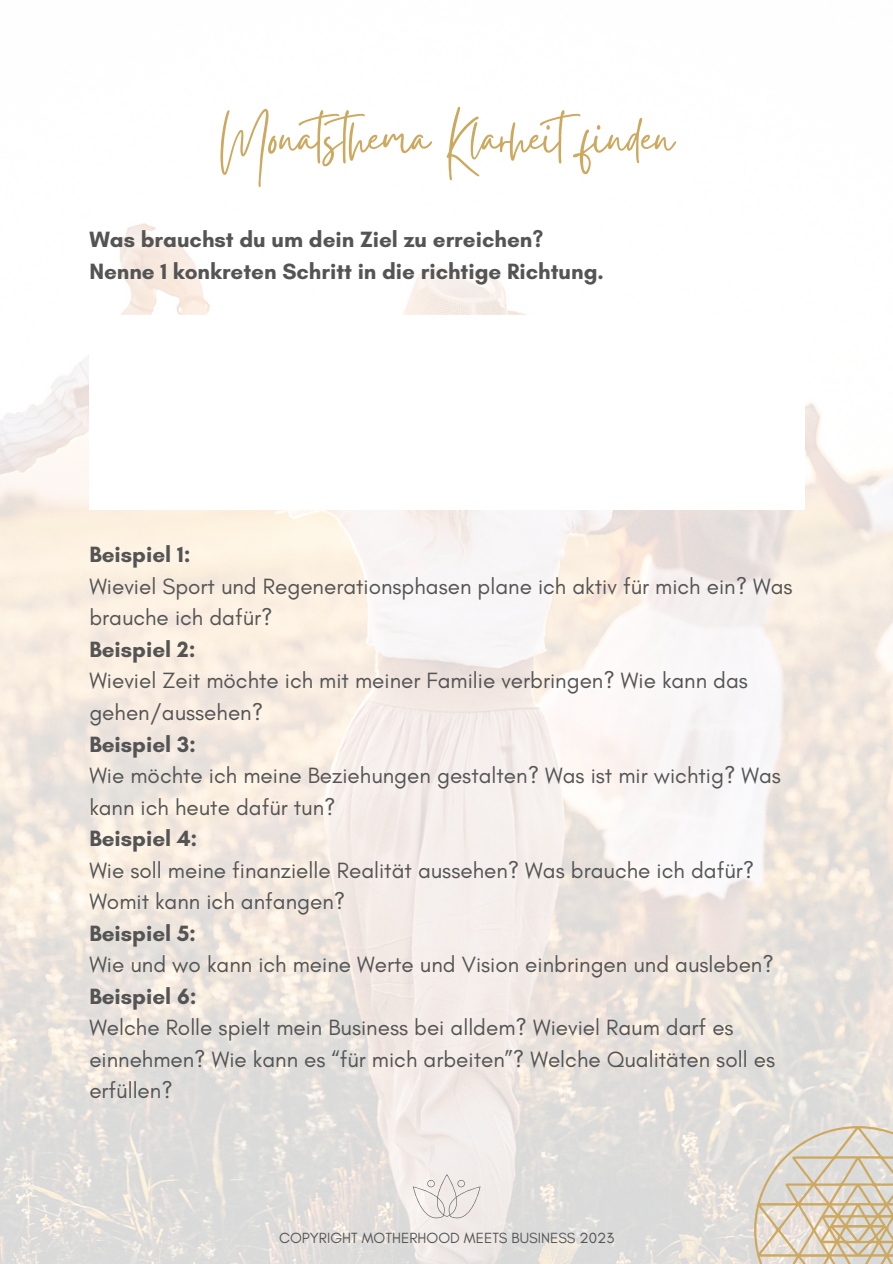
<style>
.page{position:relative;width:893px;height:1264px;background:#fff}
.page>*{position:absolute;margin:0;border:0;box-sizing:border-box;transform-origin:0 0}
.t1{font:63px "Gistesy";color:#cda85f}
.t2{font:22.5px/31.5px "Glacial Indifference";color:#545454}
.t3{font:700 22.5px/31.5px "Glacial Indifference";color:#545454}
.t4{font:15px "Glacial Indifference";color:#545454}
.s1{font-weight:700}
</style>
<div class="page">
<img style="left:0;top:223px;width:892px;height:1040px">
<svg style="left:413px;top:1174px;width:67px;height:43px;background:#e8e3e0"></svg>
<svg style="left:753px;top:1125px;width:139px;height:138px;background:#dcd1bf"></svg>
<svg style="left:89px;top:315px;width:715px;height:194px"></svg>
<h2 class="t1" style="left:220px;top:94px;width:455px">Monatsthema Klarheitfinden</h2>
<h3 class="t3" style="left:89px;top:224px;width:516px">Was brauchst du um dein Ziel zu erreichen?<br>Nenne 1 konkreten Schritt in die richtige Richtung.</h3>
<p class="t2" style="left:89px;top:539px;width:704px"><span class="s1">Beispiel 1:<br></span>Wieviel Sport und Regenerationsphasen plane ich aktiv für mich ein? Was brauche ich dafür?<br><span class="s1">Beispiel 2:<br></span>Wieviel Zeit möchte ich mit meiner Familie verbringen? Wie kann das gehen/aussehen?<br><span class="s1">Beispiel 3:<br></span>Wie möchte ich meine Beziehungen gestalten? Was ist mir wichtig? Was kann ich heute dafür tun?<br><span class="s1">Beispiel 4:<br></span>Wie soll meine finanzielle Realität aussehen? Was brauche ich dafür?<br>Womit kann ich anfangen?<br><span class="s1">Beispiel 5:<br></span>Wie und wo kann ich meine Werte und Vision einbringen und ausleben?<br><span class="s1">Beispiel 6:<br></span>Welche Rolle spielt mein Business bei alldem? Wieviel Raum darf es einnehmen? Wie kann es “für mich arbeiten”? Welche Qualitäten soll es erfüllen?</p>
<h1 class="t4" style="left:279px;top:1228px;width:336px">COPYRIGHT MOTHERHOOD MEETS BUSINESS 2023</h1>
</div>
